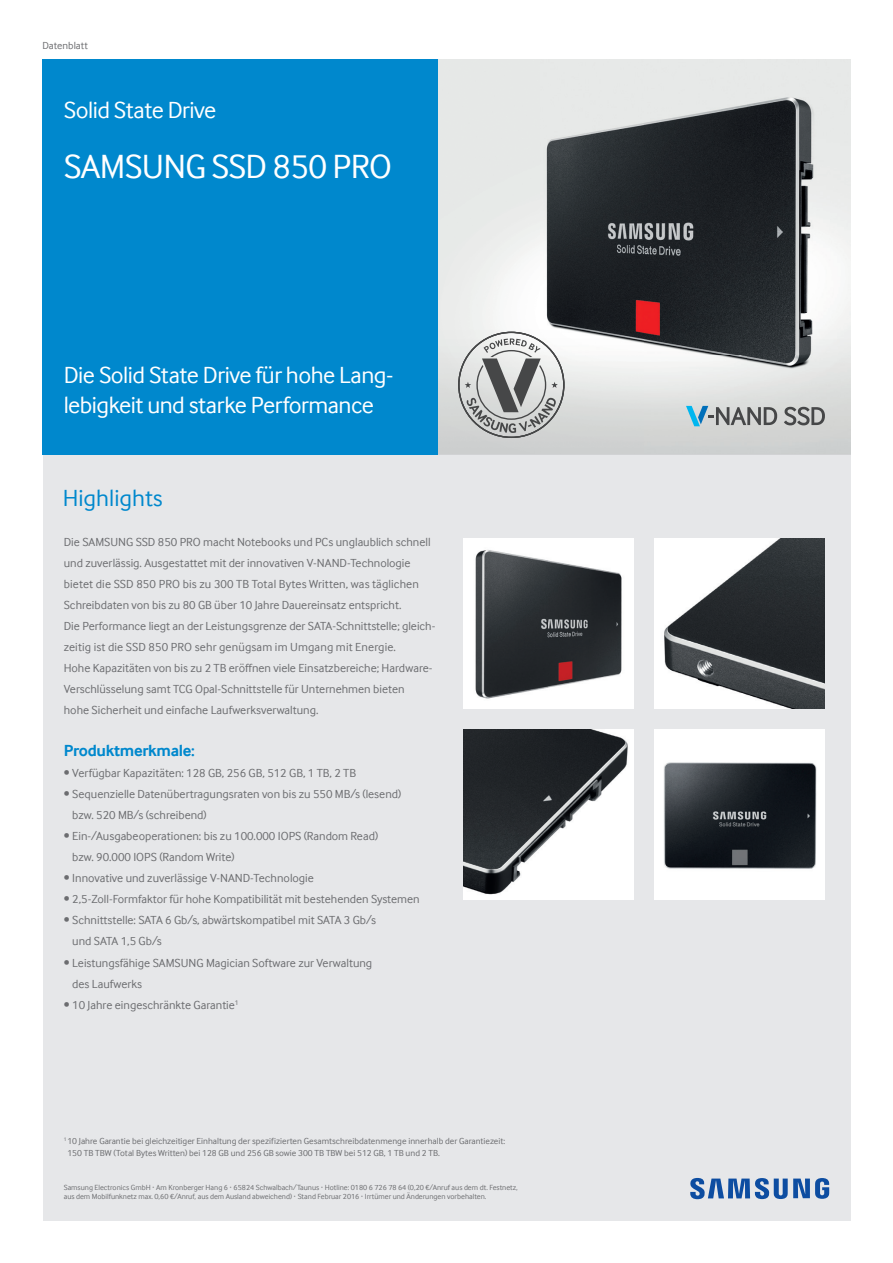
<style>
.page{position:relative;width:893px;height:1263px;background:#fff}
.page>*{position:absolute;margin:0;border:0;box-sizing:border-box;transform-origin:0 0}
.t1{font:34.5px "Samsung Inter Face";letter-spacing:-.02em;color:#fff}
.t2{font:24px/30px "Samsung Inter Face";letter-spacing:-.02em;color:#fff}
.t3{font:24px "Samsung Inter Face";color:#0088cd}
.t4{font:700 16.5px "Samsung Inter Face";letter-spacing:-.02em;color:#0088cd}
.t5{font:12px/21px "Samsung Inter Face";color:#6c6d70}
.t6{font:10.5px "Samsung Inter Face";color:#6c6d70}
.t7{font:9px/12px "Samsung Inter Face";color:#6c6d70}
.t8{font:7.65px/9px "Samsung Inter Face";color:#6c6d70}
.s1{font-weight:700}
</style>
<div class="page">
<div style="left:43px;top:60px;width:807px;height:1160px;background:#e6e7e9"></div>
<img style="left:438px;top:97px;width:412px;height:357px">
<div style="left:43px;top:60px;width:395px;height:395px;background:#0088cd"></div>
<svg style="left:690px;top:1178px;width:139px;height:21px"></svg>
<div style="left:655px;top:729px;width:170px;height:171px;background:#fff"></div>
<img style="left:664px;top:762px;width:153px;height:107px">
<img style="left:655px;top:539px;width:170px;height:170px">
<div style="left:463px;top:539px;width:171px;height:170px;background:#fff"></div>
<img style="left:475px;top:550px;width:147px;height:149px">
<img style="left:463px;top:729px;width:171px;height:171px">
<svg style="left:784px;top:407px;width:41px;height:18px"></svg>
<svg style="left:686px;top:406px;width:91px;height:20px"></svg>
<svg style="left:458px;top:332px;width:106px;height:106px"></svg>
<p class="t6" style="left:43px;top:39px;width:47px">Datenblatt</p>
<h2 class="t2" style="left:64px;top:95px;width:154px">Solid State Drive</h2>
<h1 class="t1" style="left:64px;top:146px;width:330px">SAMSUNG SSD 850 PRO</h1>
<h2 class="t2" style="left:64px;top:359px;width:331px">Die Solid State Drive für hohe Lang&shy;lebigkeit und starke Performance</h2>
<h2 class="t3" style="left:63px;top:484px;width:102px">Highlights</h2>
<p class="t5" style="left:64px;top:532px;width:373px">Die SAMSUNG SSD 850 PRO macht Notebooks und PCs unglaublich schnell und zuverlässig. Ausgestattet mit der innovativen V-NAND-Technologie bietet die SSD 850 PRO bis zu 300 TB Total Bytes Written, was täglichen Schreibdaten von bis zu 80 GB über 10 Jahre Dauereinsatz entspricht.<br>Die Performance liegt an der Leistungsgrenze der SATA-Schnittstelle; gleich&shy;zeitig ist die SSD 850 PRO sehr genügsam im Umgang mit Energie.<br>Hohe Kapazitäten von bis zu 2 TB eröffnen viele Einsatzbereiche; Hardware-Verschlüsselung samt TCG Opal-Schnittstelle für Unternehmen bieten<br>hohe Sicherheit und einfache Laufwerksverwaltung.</p>
<h3 class="t4" style="left:64px;top:741px;width:133px">Produktmerkmale:</h3>
<p class="t5" style="left:64px;top:763px;width:294px">• Verfügbar Kapazitäten: 128 GB, 256 GB, 512 GB, 1 TB, 2 TB</p>
<p class="t5" style="left:72px;top:784px;width:330px;text-indent:-9px">• Sequenzielle Datenübertragungsraten von bis zu 550 MB/s (lesend) bzw. 520 MB/s (schreibend)</p>
<p class="t5" style="left:72px;top:826px;width:307px;text-indent:-9px">• Ein-/Ausgabeoperationen: bis zu 100.000 IOPS (Random Read) bzw. 90.000 IOPS (Random Write)</p>
<p class="t5" style="left:64px;top:868px;width:252px">• Innovative und zuverlässige V-NAND-Technologie</p>
<p class="t5" style="left:64px;top:889px;width:357px">• 2,5-Zoll-Formfaktor für hohe Kompatibilität mit bestehenden Systemen</p>
<p class="t5" style="left:72px;top:910px;width:305px;text-indent:-9px">• Schnittstelle: SATA 6 Gb/s, abwärtskompatibel mit SATA 3 Gb/s und SATA 1,5 Gb/s</p>
<p class="t5" style="left:72px;top:952px;width:301px;text-indent:-9px">• Leistungsfähige SAMSUNG Magician Software zur Verwaltung des Laufwerks</p>
<p class="t5" style="left:64px;top:994px;width:176px">• 10 Jahre eingeschränkte Garantie<sup>1</sup></p>
<p class="t7" style="left:67px;top:1134px;width:439px;text-indent:-3px"><sup>1</sup> 10 Jahre Garantie bei gleichzeitiger Einhaltung der spezifizierten Gesamtschreibdatenmenge innerhalb der Garantiezeit:<br>150 TB TBW (Total Bytes Written) bei 128 GB und 256 GB sowie 300 TB TBW bei 512 GB, 1 TB und 2 TB.</p>
<p class="t8" style="left:64px;top:1183px;width:456px">Samsung Electronics GmbH <span class="s1">∙</span> Am Kronberger Hang 6 <span class="s1">∙</span> 65824 Schwalbach/Taunus <span class="s1">∙</span> Hotline: 0180 6 726 78 64 (0,20 €/Anruf aus dem dt. Festnetz, aus dem Mobilfunknetz max. 0,60 €/Anruf, aus dem Ausland abweichend) <span class="s1">∙</span> Stand Februar 2016 <span class="s1">∙</span> Irrtümer und Änderungen vorbehalten.</p>
</div>
